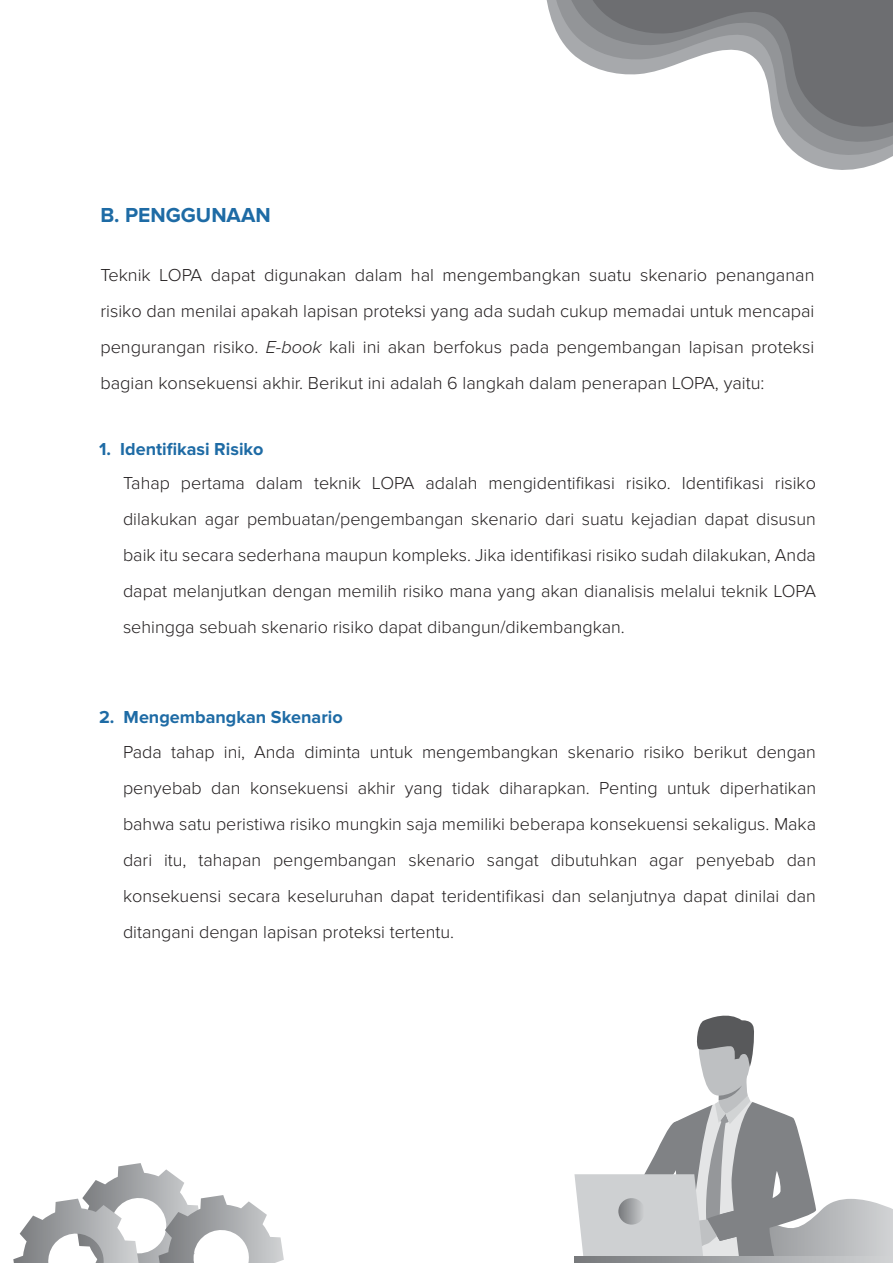
<style>
.page{position:relative;width:893px;height:1263px;background:#fff}
.page>*{position:absolute;margin:0;border:0;box-sizing:border-box;transform-origin:0 0}
.t1{font:700 21px "Proxima Nova";color:#1e6ba5}
.t2{font:300 18px/36px "Proxima Nova";color:#231f20;text-align:justify}
.t3{font:700 18px "Proxima Nova";color:#1e6ba5}
.s1{font-style:italic}
</style>
<div class="page">
<svg style="left:574px;top:1015px;width:319px;height:248px"></svg>
<svg style="left:574px;top:1256px;width:319px;height:6px;background:#a3a5a7"></svg>
<svg style="left:618px;top:1198px;width:27px;height:26px"></svg>
<svg style="left:547px;top:0;width:336px;height:170px"></svg>
<svg style="left:556px;top:0;width:337px;height:161px"></svg>
<svg style="left:572px;top:0;width:321px;height:145px"></svg>
<svg style="left:13px;top:1163px;width:271px;height:100px"></svg>
<p class="t1" style="left:100px;top:203px;width:172px">B. PENGGUNAAN</p>
<p class="t2" style="left:100px;top:257px;width:716px">Teknik LOPA dapat digunakan dalam hal mengembangkan suatu skenario penanganan risiko dan menilai apakah lapisan proteksi yang ada sudah cukup memadai untuk mencapai pengurangan risiko. <span class="s1">E-book</span> kali ini akan berfokus pada pengembangan lapisan proteksi bagian konsekuensi akhir. Berikut ini adalah 6 langkah dalam penerapan LOPA, yaitu:</p>
<p class="t3" style="left:99px;top:438px;width:166px">1. Identifikasi Risiko</p>
<p class="t2" style="left:123px;top:465px;width:695px">Tahap pertama dalam teknik LOPA adalah mengidentifikasi risiko. Identifikasi risiko dilakukan agar pembuatan/pengembangan skenario dari suatu kejadian dapat disusun baik itu secara sederhana maupun kompleks. Jika identifikasi risiko sudah dilakukan, Anda dapat melanjutkan dengan memilih risiko mana yang akan dianalisis melalui teknik LOPA sehingga sebuah skenario risiko dapat dibangun/dikembangkan.</p>
<p class="t3" style="left:99px;top:707px;width:245px">2. Mengembangkan Skenario</p>
<p class="t2" style="left:123px;top:734px;width:695px">Pada tahap ini, Anda diminta untuk mengembangkan skenario risiko berikut dengan penyebab dan konsekuensi akhir yang tidak diharapkan. Penting untuk diperhatikan bahwa satu peristiwa risiko mungkin saja memiliki beberapa konsekuensi sekaligus. Maka dari itu, tahapan pengembangan skenario sangat dibutuhkan agar penyebab dan konsekuensi secara keseluruhan dapat teridentifikasi dan selanjutnya dapat dinilai dan ditangani dengan lapisan proteksi tertentu.</p>
</div>
